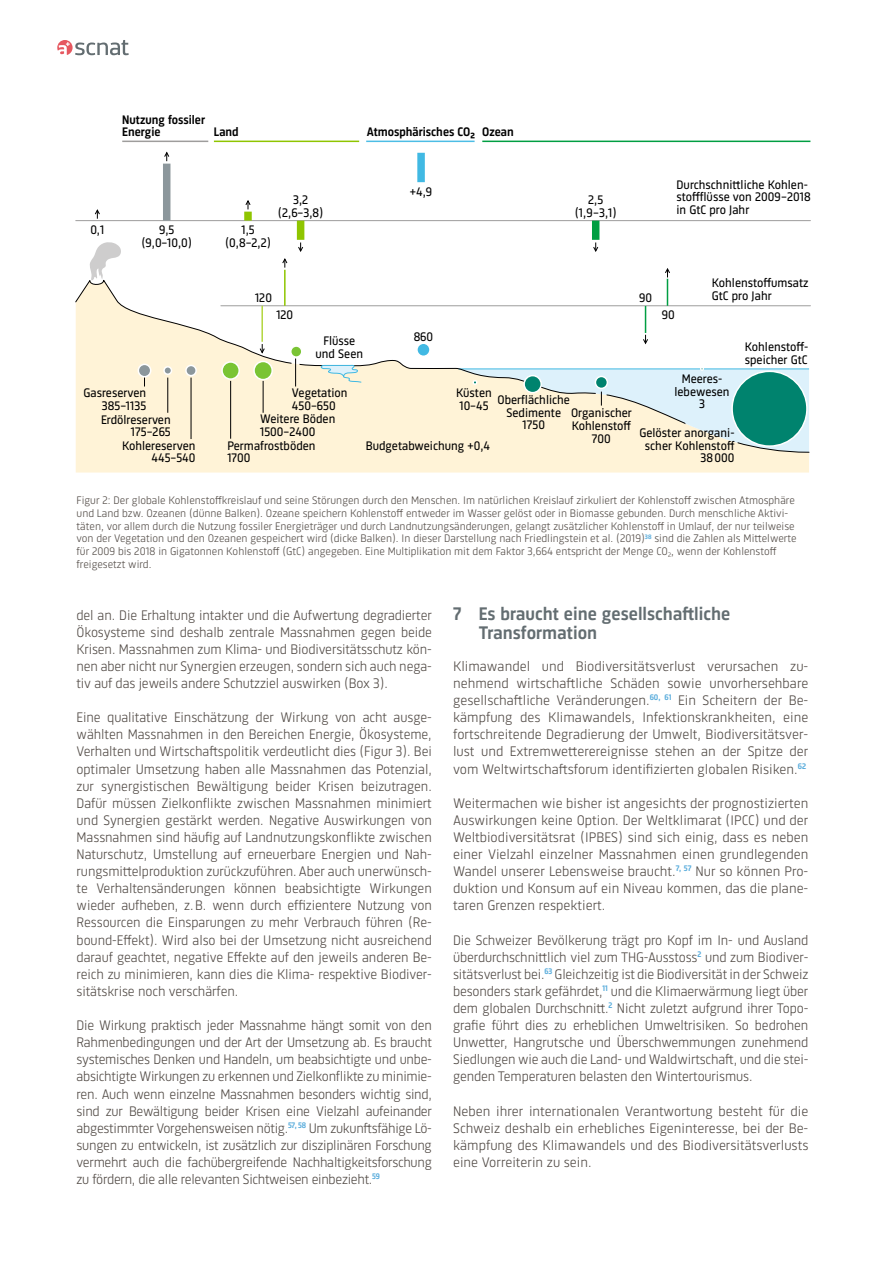
<style>
.page{position:relative;width:885px;height:1263px;background:#fff}
.page>*{position:absolute;margin:0;border:0;box-sizing:border-box;transform-origin:0 0}
.t1{font:500 18.75px/19.5px "Sinews Sans Pro";letter-spacing:.005em;color:#636d71}
.t2{font:300 14.25px/17.1px "Sinews Sans Pro";letter-spacing:-.005em;color:#514a45;text-align:justify}
.t3{font:12.75px/12.8px "Sinews Sans Pro";color:#000;text-align:center}
.t4{font:500 12.75px/12.8px "Sinews Sans Pro";color:#000}
.t5{font:300 11.25px/12.8px "Sinews Sans Pro";color:#514a45}
</style>
<div class="page">
<div style="left:76px;top:453px;width:733px;height:19px;background:#fff3d7"></div>
<svg style="left:75px;top:278px;width:734px;height:175px"></svg>
<svg style="left:319px;top:364px;width:57px;height:109px;background:#f9f1d7"></svg>
<hr style="left:76px;top:220px;width:734px;height:1px;background:#9e9d9c">
<hr style="left:221px;top:305px;width:589px;height:1px;background:#9e9d9c">
<div style="left:163px;top:164px;width:7px;height:57px;background:#8c979c"></div>
<div style="left:244px;top:212px;width:8px;height:9px;background:#8fc500"></div>
<div style="left:297px;top:221px;width:7px;height:19px;background:#8fc500"></div>
<div style="left:417px;top:153px;width:8px;height:29px;background:#41b9e3"></div>
<div style="left:592px;top:221px;width:7px;height:19px;background:#009e42"></div>
<svg style="left:593px;top:242px;width:5px;height:10px"></svg>
<svg style="left:164px;top:151px;width:6px;height:10px"></svg>
<svg style="left:95px;top:209px;width:5px;height:10px"></svg>
<svg style="left:245px;top:200px;width:6px;height:9px"></svg>
<svg style="left:298px;top:242px;width:5px;height:10px"></svg>
<hr style="left:284px;top:270px;width:1px;height:36px;background:#8fc500">
<hr style="left:261px;top:306px;width:2px;height:36px;background:#b3d640">
<hr style="left:644px;top:306px;width:2px;height:27px;background:#009e42">
<hr style="left:666px;top:279px;width:2px;height:27px;background:#009e42">
<svg style="left:282px;top:258px;width:6px;height:10px"></svg>
<svg style="left:259px;top:344px;width:6px;height:10px"></svg>
<svg style="left:665px;top:268px;width:5px;height:9px"></svg>
<svg style="left:642px;top:335px;width:6px;height:10px"></svg>
<svg style="left:221px;top:361px;width:19px;height:19px"></svg>
<svg style="left:185px;top:365px;width:12px;height:11px"></svg>
<svg style="left:163px;top:366px;width:9px;height:9px"></svg>
<svg style="left:253px;top:361px;width:20px;height:19px"></svg>
<svg style="left:416px;top:342px;width:14px;height:15px"></svg>
<hr style="left:122px;top:141px;width:86px;height:1px;background:#9e9d9c">
<hr style="left:214px;top:141px;width:145px;height:1px;background:#8fc500">
<hr style="left:482px;top:141px;width:328px;height:1px;background:#009e42">
<hr style="left:366px;top:141px;width:108px;height:1px;background:#4dbde5">
<hr style="left:167px;top:378px;width:1px;height:35px;background:#000">
<hr style="left:191px;top:378px;width:1px;height:61px;background:#000">
<svg style="left:137px;top:364px;width:14px;height:22px"></svg>
<hr style="left:263px;top:381px;width:1px;height:32px;background:#000">
<svg style="left:290px;top:345px;width:12px;height:41px"></svg>
<svg style="left:458px;top:367px;width:351px;height:85px;background:#c9ded1"></svg>
<hr style="left:230px;top:381px;width:1px;height:58px;background:#000">
<svg style="left:89px;top:242px;width:32px;height:39px"></svg>
<svg style="left:57px;top:40px;width:72px;height:15px"></svg>
<p class="t4" style="left:122px;top:112px;width:84px">Nutzung fossiler<br>Energie</p>
<p class="t4" style="left:367px;top:125px;width:110px">Atmosphärisches CO₂</p>
<p class="t4" style="left:214px;top:125px;width:26px">Land</p>
<p class="t4" style="left:482px;top:125px;width:33px">Ozean</p>
<p class="t3" style="left:278px;top:192px;width:47px">3,2 (2,6–3,8)</p>
<p class="t3" style="left:410px;top:184px;width:24px">+4,9</p>
<p class="t3" style="left:574px;top:192px;width:43px">2,5 (1,9–3,1)</p>
<p class="t3" style="left:676px;top:177px;width:136px;text-align:left">Durchschnittliche Kohlen&shy;stoffflüsse von 2009–2018 in GtC pro Jahr</p>
<p class="t3" style="left:90px;top:222px;width:16px">0,1</p>
<p class="t3" style="left:141px;top:222px;width:52px">9,5 (9,0–10,0)</p>
<p class="t3" style="left:225px;top:222px;width:47px">1,5 (0,8–2,2)</p>
<p class="t3" style="left:255px;top:290px;width:18px">120</p>
<p class="t3" style="left:276px;top:308px;width:18px">120</p>
<p class="t3" style="left:315px;top:334px;width:49px">Flüsse und Seen</p>
<p class="t3" style="left:413px;top:330px;width:21px">860</p>
<p class="t3" style="left:639px;top:290px;width:14px">90</p>
<p class="t3" style="left:661px;top:308px;width:14px">90</p>
<p class="t3" style="left:711px;top:275px;width:98px;text-align:left">Kohlenstoffumsatz<br>GtC pro Jahr</p>
<p class="t3" style="left:744px;top:339px;width:65px;text-align:left">Kohlenstoff&shy;speicher GtC</p>
<p class="t3" style="left:83px;top:386px;width:64px;text-align:right">Gasreserven<br>385–1135</p>
<p class="t3" style="left:101px;top:412px;width:71px;text-align:right">Erdölreserven<br>175–265</p>
<p class="t3" style="left:122px;top:438px;width:75px;text-align:right">Kohlereserven<br>445–540</p>
<p class="t3" style="left:292px;top:386px;width:57px;text-align:left">Vegetation<br>450–650</p>
<p class="t3" style="left:260px;top:412px;width:77px;text-align:left">Weitere Böden<br>1500–2400</p>
<p class="t3" style="left:227px;top:438px;width:90px;text-align:left">Permafrostböden<br>1700</p>
<p class="t3" style="left:456px;top:386px;width:37px;text-align:left">Küsten<br>10–45</p>
<p class="t3" style="left:497px;top:392px;width:74px">Oberflächliche<br>Sedimente<br>1750</p>
<p class="t3" style="left:571px;top:406px;width:62px">Organischer<br>Kohlenstoff<br>700</p>
<p class="t3" style="left:366px;top:438px;width:126px">Budgetabweichung +0,4</p>
<p class="t3" style="left:674px;top:371px;width:57px">Meeres&shy;lebewesen<br>3</p>
<p class="t3" style="left:639px;top:425px;width:97px;text-align:right">Gelöster anorgani&shy;scher Kohlenstoff<br>38 000</p>
<p class="t5" style="left:77px;top:493px;width:721px">Figur 2: Der globale Kohlenstoffkreislauf und seine Störungen durch den Menschen. Im natürlichen Kreislauf zirkuliert der Kohlenstoff zwischen Atmosphäre und Land bzw. Ozeanen (dünne Balken). Ozeane speichern Kohlenstoff entweder im Wasser gelöst oder in Biomasse gebunden. Durch menschliche Aktivi&shy;täten, vor allem durch die Nutzung fossiler Energieträger und durch Landnutzungsänderungen, gelangt zusätzlicher Kohlenstoff in Umlauf, der nur teilweise von der Vegetation und den Ozeanen gespeichert wird (dicke Balken). In dieser Darstellung nach Friedlingstein et al. (2019)<sup>38</sup> sind die Zahlen als Mittelwerte für 2009 bis 2018 in Gigatonnen Kohlenstoff (GtC) angegeben. Eine Multiplikation mit dem Faktor 3,664 entspricht der Menge CO<sub>2</sub>, wenn der Kohlenstoff freigesetzt wird.</p>
<p class="t2" style="left:77px;top:605px;width:357px">del an. Die Erhaltung intakter und die Aufwertung degradierter Ökosysteme sind deshalb zentrale Massnahmen gegen beide Krisen. Massnahmen zum Klima- und Biodiversitätsschutz kön&shy;nen aber nicht nur Synergien erzeugen, sondern sich auch nega&shy;tiv auf das jeweils andere Schutzziel auswirken (Box 3).</p>
<p class="t2" style="left:77px;top:708px;width:357px">Eine qualitative Einschätzung der Wirkung von acht ausge&shy;wählten Massnahmen in den Bereichen Energie, Ökosysteme, Verhalten und Wirtschaftspolitik verdeutlicht dies (Figur 3). Bei optimaler Umsetzung haben alle Massnahmen das Potenzial, zur synergistischen Bewältigung beider Krisen beizutragen.<br>Dafür müssen Zielkonflikte zwischen Massnahmen minimiert und Synergien gestärkt werden. Negative Auswirkungen von Massnahmen sind häufig auf Landnutzungskonflikte zwischen Naturschutz, Umstellung auf erneuerbare Energien und Nah&shy;rungsmittelproduktion zurückzuführen. Aber auch unerwünsch&shy;te Verhaltensänderungen können beabsichtigte Wirkungen wieder aufheben, z. B. wenn durch effizientere Nutzung von Ressourcen die Einsparungen zu mehr Verbrauch führen (Re&shy;bound-Effekt). Wird also bei der Umsetzung nicht ausreichend darauf geachtet, negative Effekte auf den jeweils anderen Be&shy;reich zu minimieren, kann dies die Klima- respektive Biodiver&shy;sitätskrise noch verschärfen.</p>
<p class="t2" style="left:77px;top:1016px;width:357px">Die Wirkung praktisch jeder Massnahme hängt somit von den Rahmenbedingungen und der Art der Umsetzung ab. Es braucht systemisches Denken und Handeln, um beabsichtigte und unbe&shy;absichtigte Wirkungen zu erkennen und Zielkonflikte zu minimie&shy;ren. Auch wenn einzelne Massnahmen besonders wichtig sind, sind zur Bewältigung beider Krisen eine Vielzahl aufeinander abgestimmter Vorgehensweisen nötig.<sup>57,</sup> <sup>58</sup> Um zukunftsfähige Lö&shy;sungen zu entwickeln, ist zusätzlich zur disziplinären Forschung vermehrt auch die fachübergreifende Nachhaltigkeitsforschung zu fördern, die alle relevanten Sichtweisen einbezieht.<sup>59</sup></p>
<h1 class="t1" style="left:478px;top:602px;width:272px;text-indent:-26px">7 Es braucht eine gesellschaftliche -<br>Transformation</h1>
<p class="t2" style="left:453px;top:656px;width:357px">Klimawandel und Biodiversitätsverlust verursachen zu&shy;nehmend wirtschaftliche Schäden sowie unvorhersehbare gesellschaftliche Veränderungen.<sup>60,</sup> <sup>61</sup> Ein Scheitern der Be&shy;kämpfung des Klimawandels, Infektionskrankheiten, eine fortschreitende Degradierung der Umwelt, Biodiversitätsver&shy;lust und Extremwetterereignisse stehen an der Spitze der vom Weltwirtschaftsforum identifizierten globalen Risiken.<sup>62</sup></p>
<p class="t2" style="left:453px;top:793px;width:357px">Weitermachen wie bisher ist angesichts der prognostizierten Auswirkungen keine Option. Der Weltklimarat (IPCC) und der Weltbiodiversitätsrat (IPBES) sind sich einig, dass es neben einer Vielzahl einzelner Massnahmen einen grundlegenden Wandel unserer Lebensweise braucht.<sup>7,</sup> <sup>57</sup> Nur so können Pro&shy;duktion und Konsum auf ein Niveau kommen, das die plane&shy;taren Grenzen respektiert.</p>
<p class="t2" style="left:453px;top:930px;width:357px">Die Schweizer Bevölkerung trägt pro Kopf im In- und Ausland überdurchschnittlich viel zum THG-Ausstoss<sup>2</sup> und zum Biodiver&shy;sitätsverlust bei.<sup>63</sup> Gleichzeitig ist die Biodiversität in der Schweiz besonders stark gefährdet,<sup>11</sup> und die Klimaerwärmung liegt über dem globalen Durchschnitt.<sup>2</sup> Nicht zuletzt aufgrund ihrer Topo&shy;grafie führt dies zu erheblichen Umweltrisiken. So bedrohen Unwetter, Hangrutsche und Überschwemmungen zunehmend Siedlungen wie auch die Land- und Waldwirtschaft, und die stei&shy;genden Temperaturen belasten den Wintertourismus.</p>
<p class="t2" style="left:453px;top:1101px;width:357px">Neben ihrer internationalen Verantwortung besteht für die Schweiz deshalb ein erhebliches Eigeninteresse, bei der Be&shy;kämpfung des Klimawandels und des Biodiversitätsverlusts eine Vorreiterin zu sein.</p>
</div>
